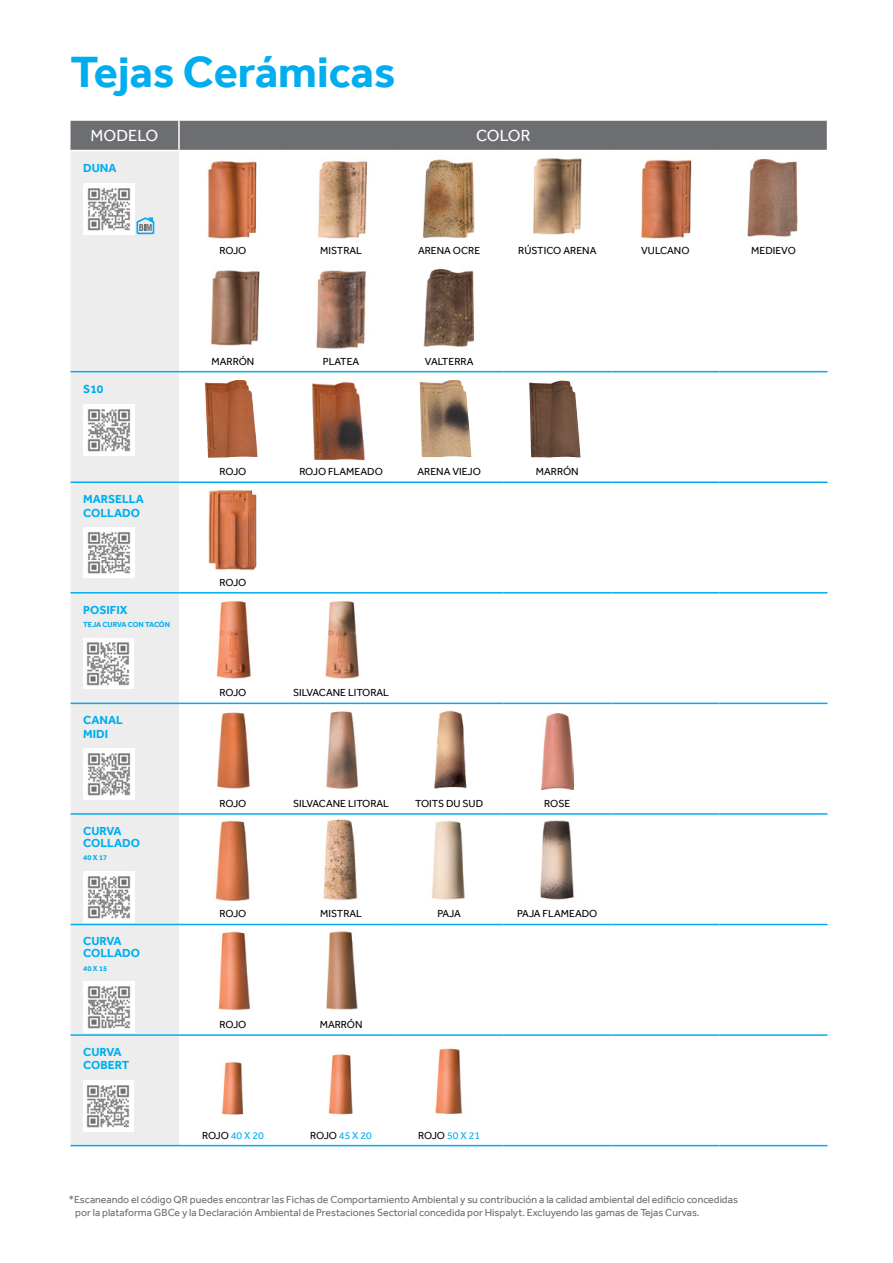
<style>
.page{position:relative;width:893px;height:1263px;background:#fff}
.page>*{position:absolute;margin:0;border:0;box-sizing:border-box;transform-origin:0 0}
.t1{font:700 45px "Effra";color:#00aeef}
.t2{font:16.5px "Effra";color:#fff}
.t3{font:700 12px/13.5px "Effra";color:#00aeef}
.t4{font:10.5px/12.6px "Effra";color:#6d6e71}
.t5{font:10.5px "Effra";color:#000}
.t6{font:10.5px "Effra";color:#00aeef}
.t7{font:700 7.5px "Effra";letter-spacing:-.02em;color:#00aeef}
.t8{font:700 7.5px "Effra";color:#00aeef}
.s1{color:#000}
</style>
<div class="page">
<div style="left:71px;top:151px;width:108px;height:994px;background:#ededee"></div>
<div style="left:71px;top:121px;width:757px;height:29px;background:#6d6e71"></div>
<hr style="left:179px;top:592px;width:108px;height:1px;background:#00aeef">
<hr style="left:287px;top:592px;width:108px;height:1px;background:#00aeef">
<hr style="left:395px;top:592px;width:108px;height:1px;background:#00aeef">
<hr style="left:503px;top:592px;width:108px;height:1px;background:#00aeef">
<hr style="left:611px;top:592px;width:108px;height:1px;background:#00aeef">
<hr style="left:719px;top:592px;width:108px;height:1px;background:#00aeef">
<hr style="left:179px;top:703px;width:108px;height:1px;background:#00aeef">
<hr style="left:287px;top:703px;width:108px;height:1px;background:#00aeef">
<hr style="left:395px;top:703px;width:108px;height:1px;background:#00aeef">
<hr style="left:503px;top:703px;width:108px;height:1px;background:#00aeef">
<hr style="left:611px;top:703px;width:108px;height:1px;background:#00aeef">
<hr style="left:719px;top:703px;width:108px;height:1px;background:#00aeef">
<hr style="left:179px;top:813px;width:108px;height:2px;background:#00aeef">
<hr style="left:287px;top:813px;width:108px;height:2px;background:#00aeef">
<hr style="left:395px;top:813px;width:108px;height:2px;background:#00aeef">
<hr style="left:503px;top:813px;width:108px;height:2px;background:#00aeef">
<hr style="left:611px;top:813px;width:108px;height:2px;background:#00aeef">
<hr style="left:719px;top:813px;width:108px;height:2px;background:#00aeef">
<hr style="left:179px;top:924px;width:108px;height:1px;background:#00aeef">
<hr style="left:287px;top:924px;width:108px;height:1px;background:#00aeef">
<hr style="left:395px;top:924px;width:108px;height:1px;background:#00aeef">
<hr style="left:503px;top:924px;width:108px;height:1px;background:#00aeef">
<hr style="left:611px;top:924px;width:108px;height:1px;background:#00aeef">
<hr style="left:719px;top:924px;width:108px;height:1px;background:#00aeef">
<hr style="left:179px;top:1034px;width:108px;height:2px;background:#00aeef">
<hr style="left:287px;top:1034px;width:108px;height:2px;background:#00aeef">
<hr style="left:395px;top:1034px;width:108px;height:2px;background:#00aeef">
<hr style="left:503px;top:1034px;width:108px;height:2px;background:#00aeef">
<hr style="left:611px;top:1034px;width:108px;height:2px;background:#00aeef">
<hr style="left:719px;top:1034px;width:108px;height:2px;background:#00aeef">
<hr style="left:179px;top:1145px;width:108px;height:1px;background:#00aeef">
<hr style="left:287px;top:1145px;width:108px;height:1px;background:#00aeef">
<hr style="left:395px;top:1145px;width:108px;height:1px;background:#00aeef">
<hr style="left:503px;top:1145px;width:108px;height:1px;background:#00aeef">
<hr style="left:611px;top:1145px;width:108px;height:1px;background:#00aeef">
<hr style="left:719px;top:1145px;width:108px;height:1px;background:#00aeef">
<hr style="left:178px;top:121px;width:2px;height:29px;background:#fff">
<hr style="left:71px;top:592px;width:108px;height:1px;background:#00aeef">
<hr style="left:71px;top:703px;width:108px;height:1px;background:#00aeef">
<hr style="left:71px;top:813px;width:108px;height:2px;background:#00aeef">
<hr style="left:71px;top:924px;width:108px;height:1px;background:#00aeef">
<hr style="left:71px;top:1145px;width:108px;height:1px;background:#00aeef">
<hr style="left:71px;top:1034px;width:108px;height:2px;background:#00aeef">
<hr style="left:71px;top:371px;width:108px;height:1px;background:#00aeef">
<hr style="left:179px;top:371px;width:108px;height:1px;background:#00aeef">
<hr style="left:287px;top:371px;width:108px;height:1px;background:#00aeef">
<hr style="left:395px;top:371px;width:108px;height:1px;background:#00aeef">
<hr style="left:503px;top:371px;width:108px;height:1px;background:#00aeef">
<hr style="left:611px;top:371px;width:108px;height:1px;background:#00aeef">
<hr style="left:719px;top:371px;width:108px;height:1px;background:#00aeef">
<hr style="left:71px;top:481px;width:108px;height:2px;background:#00aeef">
<hr style="left:179px;top:481px;width:108px;height:2px;background:#00aeef">
<hr style="left:287px;top:481px;width:108px;height:2px;background:#00aeef">
<hr style="left:395px;top:481px;width:108px;height:2px;background:#00aeef">
<hr style="left:503px;top:481px;width:108px;height:2px;background:#00aeef">
<hr style="left:611px;top:481px;width:108px;height:2px;background:#00aeef">
<hr style="left:719px;top:481px;width:108px;height:2px;background:#00aeef">
<img style="left:83px;top:183px;width:51px;height:51px">
<svg style="left:136px;top:217px;width:18px;height:17px"></svg>
<img style="left:208px;top:161px;width:49px;height:78px">
<img style="left:318px;top:161px;width:50px;height:78px">
<img style="left:422px;top:159px;width:53px;height:79px">
<img style="left:533px;top:158px;width:49px;height:77px">
<img style="left:641px;top:159px;width:51px;height:80px">
<img style="left:747px;top:159px;width:51px;height:78px">
<img style="left:211px;top:270px;width:49px;height:76px">
<img style="left:316px;top:270px;width:51px;height:79px">
<img style="left:423px;top:269px;width:52px;height:78px">
<img style="left:83px;top:404px;width:51px;height:51px">
<img style="left:205px;top:380px;width:33px;height:78px">
<img style="left:312px;top:382px;width:54px;height:79px">
<img style="left:420px;top:380px;width:32px;height:67px">
<img style="left:529px;top:381px;width:44px;height:77px">
<img style="left:83px;top:527px;width:51px;height:50px">
<img style="left:208px;top:490px;width:49px;height:81px">
<img style="left:83px;top:639px;width:50px;height:49px">
<img style="left:216px;top:601px;width:35px;height:78px">
<img style="left:325px;top:601px;width:34px;height:78px">
<img style="left:83px;top:748px;width:51px;height:51px">
<img style="left:217px;top:712px;width:33px;height:77px">
<img style="left:326px;top:711px;width:32px;height:78px">
<img style="left:434px;top:710px;width:33px;height:79px">
<img style="left:541px;top:713px;width:32px;height:76px">
<img style="left:83px;top:871px;width:51px;height:51px">
<img style="left:215px;top:820px;width:35px;height:81px">
<img style="left:323px;top:819px;width:35px;height:82px">
<img style="left:431px;top:821px;width:34px;height:79px">
<img style="left:540px;top:820px;width:34px;height:80px">
<img style="left:83px;top:982px;width:51px;height:51px">
<img style="left:218px;top:931px;width:32px;height:80px">
<img style="left:326px;top:931px;width:32px;height:79px">
<img style="left:83px;top:1080px;width:51px;height:51px">
<img style="left:221px;top:1062px;width:23px;height:53px">
<img style="left:328px;top:1054px;width:25px;height:61px">
<img style="left:435px;top:1048px;width:28px;height:66px">
<h1 class="t1" style="left:71px;top:45px;width:326px">Tejas Cerámicas</h1>
<h2 class="t2" style="left:91px;top:125px;width:69px">MODELO</h2>
<h2 class="t2" style="left:476px;top:125px;width:56px">COLOR</h2>
<p class="t3" style="left:83px;top:161px;width:35px">DUNA</p>
<p class="t5" style="left:220px;top:244px;width:28px">ROJO</p>
<p class="t5" style="left:320px;top:244px;width:43px">MISTRAL</p>
<p class="t5" style="left:418px;top:244px;width:64px">ARENA OCRE</p>
<p class="t5" style="left:518px;top:244px;width:80px">RÚSTICO ARENA</p>
<p class="t5" style="left:641px;top:244px;width:50px">VULCANO</p>
<p class="t5" style="left:751px;top:244px;width:46px">MEDIEVO</p>
<p class="t3" style="left:83px;top:383px;width:22px">S10</p>
<p class="t3" style="left:83px;top:492px;width:62px">MARSELLA<br>COLLADO</p>
<p class="t3" style="left:83px;top:603px;width:46px">POSIFIX</p>
<p class="t7" style="left:83px;top:620px;width:88px">TEJA CURVA CON TACÓN</p>
<p class="t3" style="left:83px;top:713px;width:41px">CANAL<br>MIDI</p>
<p class="t3" style="left:83px;top:824px;width:58px;line-height:12px">CURVA<br>COLLADO</p>
<p class="t8" style="left:83px;top:853px;width:25px">40 X 17</p>
<p class="t3" style="left:83px;top:935px;width:58px;line-height:12px">CURVA<br>COLLADO</p>
<p class="t8" style="left:83px;top:964px;width:25px">40 X 15</p>
<p class="t3" style="left:83px;top:1045px;width:48px">CURVA<br>COBERT</p>
<p class="t5" style="left:212px;top:355px;width:44px">MARRÓN</p>
<p class="t5" style="left:323px;top:355px;width:38px">PLATEA</p>
<p class="t5" style="left:425px;top:355px;width:50px">VALTERRA</p>
<p class="t5" style="left:220px;top:465px;width:28px">ROJO</p>
<p class="t5" style="left:299px;top:465px;width:85px">ROJO FLAMEADO</p>
<p class="t5" style="left:417px;top:465px;width:65px">ARENA VIEJO</p>
<p class="t5" style="left:536px;top:465px;width:44px">MARRÓN</p>
<p class="t5" style="left:220px;top:576px;width:28px">ROJO</p>
<p class="t5" style="left:220px;top:686px;width:28px">ROJO</p>
<p class="t5" style="left:293px;top:686px;width:97px">SILVACANE LITORAL</p>
<p class="t5" style="left:220px;top:797px;width:28px">ROJO</p>
<p class="t5" style="left:293px;top:797px;width:97px">SILVACANE LITORAL</p>
<p class="t5" style="left:415px;top:797px;width:69px">TOITS DU SUD</p>
<p class="t5" style="left:544px;top:797px;width:28px">ROSE</p>
<p class="t5" style="left:220px;top:907px;width:28px">ROJO</p>
<p class="t5" style="left:320px;top:907px;width:43px">MISTRAL</p>
<p class="t5" style="left:437px;top:907px;width:25px">PAJA</p>
<p class="t5" style="left:517px;top:907px;width:82px">PAJA FLAMEADO</p>
<p class="t5" style="left:220px;top:1018px;width:28px">ROJO</p>
<p class="t5" style="left:320px;top:1018px;width:44px">MARRÓN</p>
<p class="t6" style="left:202px;top:1129px;width:63px"><span class="s1">ROJO</span> 40 X 20</p>
<p class="t6" style="left:310px;top:1129px;width:63px"><span class="s1">ROJO</span> 45 X 20</p>
<p class="t6" style="left:418px;top:1129px;width:63px"><span class="s1">ROJO</span> 50 X 21</p>
<p class="t4" style="left:75px;top:1193px;width:664px;text-indent:-6px">*Escaneando el código QR puedes encontrar las Fichas de Comportamiento Ambiental y su contribución a la calidad ambiental del edificio concedidas por la plataforma GBCe y la Declaración Ambiental de Prestaciones Sectorial concedida por Hispalyt. Excluyendo las gamas de Tejas Curvas.</p>
</div>
